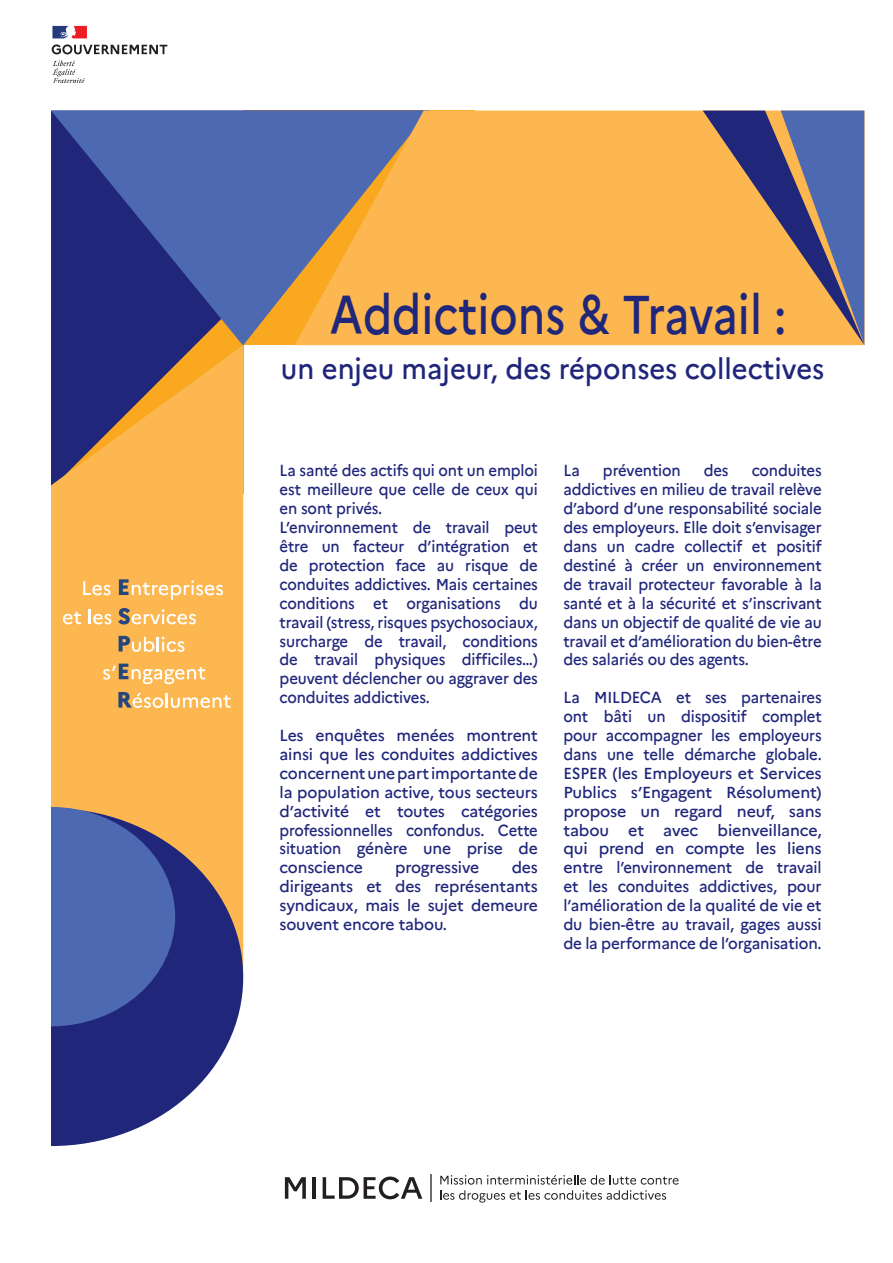
<style>
.page{position:relative;width:893px;height:1263px;background:#fff}
.page>*{position:absolute;margin:0;border:0;box-sizing:border-box;transform-origin:0 0}
.t1{font:500 54px "Marianne";color:#20277b;scale:.83 1}
.t2{font:500 28.5px "Marianne";color:#20277b;scale:.96 1}
.t3{font:500 15.75px/18.9px "Marianne";letter-spacing:-.01em;color:#20277b;text-align:justify;scale:.95 1}
.t4{font:500 15.75px/18.9px "Marianne";letter-spacing:-.01em;color:#20277b;text-align:justify}
.s1{font-size:49.5px}
</style>
<div class="page">
<svg style="left:52px;top:44px;width:115px;height:10px"></svg>
<svg style="left:52px;top:60px;width:33px;height:23px"></svg>
<svg style="left:52px;top:26px;width:35px;height:12px"></svg>
<svg style="left:285px;top:1177px;width:21px;height:22px"></svg>
<hr style="left:312px;top:1177px;width:4px;height:22px;background:#231f20">
<svg style="left:323px;top:1176px;width:99px;height:23px"></svg>
<svg style="left:440px;top:1175px;width:239px;height:27px"></svg>
<hr style="left:430px;top:1174px;width:2px;height:28px;background:#6c6d70">
<svg style="left:51px;top:111px;width:244px;height:234px;background:#425297"></svg>
<svg style="left:51px;top:345px;width:192px;height:463px;background:#dfa353"></svg>
<svg style="left:51px;top:808px;width:192px;height:338px;fill:#20277b"></svg>
<svg style="left:295px;top:111px;width:570px;height:234px;background:#e7ad59"></svg>
<svg style="left:703px;top:111px;width:161px;height:234px;background:#a48771"></svg>
<svg style="left:51px;top:807px;width:124px;height:219px;background:#5164a3"></svg>
<svg style="left:63px;top:612px;width:18px;height:12px"></svg>
<svg style="left:89px;top:609px;width:22px;height:15px"></svg>
<svg style="left:118px;top:608px;width:78px;height:16px"></svg>
<svg style="left:83px;top:581px;width:28px;height:14px"></svg>
<svg style="left:119px;top:579px;width:104px;height:21px;background:#f1be74"></svg>
<svg style="left:119px;top:636px;width:65px;height:16px"></svg>
<svg style="left:103px;top:664px;width:102px;height:20px;background:#f0c078"></svg>
<svg style="left:118px;top:692px;width:113px;height:16px"></svg>
<p class="t1" style="left:330px;top:273px;width:552px">Addictions &amp; Travail <span class="s1">:</span></p>
<p class="t2" style="left:281px;top:347px;width:568px">un enjeu majeur, des réponses collectives</p>
<p class="t3" style="left:280px;top:460px;width:273px">La santé des actifs qui ont un emploi est meilleure que celle de ceux qui en sont privés.</p>
<p class="t3" style="left:280px;top:517px;width:273px">L’environnement de travail peut être un facteur d’intégration et de protection face au risque de conduites addictives. Mais certaines conditions et organisations du travail (stress, risques psychosociaux, surcharge de travail, conditions de travail physiques difficiles…) peuvent déclencher ou aggraver des conduites addictives.</p>
<p class="t4" style="left:280px;top:725px;width:260px">Les enquêtes menées montrent ainsi que les conduites addictives concernent une part importante de la population active, tous secteurs d’activité et toutes catégories professionnelles confondus. Cette situation génère une prise de conscience</p>
<p class="t4" style="left:395px;top:857px;width:86px">progressive</p>
<p class="t4" style="left:280px;top:857px;width:260px;text-indent:232px">des dirigeants et des représentants syndicaux, mais le sujet demeure souvent encore tabou.</p>
<p class="t3" style="left:563px;top:460px;width:273px;text-indent:188px">conduites addictives en milieu de travail relève d’abord d’une responsabilité sociale des employeurs. Elle doit s’envisager dans un cadre collectif et positif destiné à créer un environnement de travail protecteur favorable à la santé et à la sécurité et s’inscrivant dans un objectif de qualité de vie au travail et d’amélioration du bien-être des salariés ou des agents.</p>
<p class="t3" style="left:563px;top:687px;width:273px">La MILDECA et ses partenaires ont bâti un dispositif complet pour accompagner les employeurs dans une telle démarche globale.<br>ESPER (les Employeurs et Services Publics s’Engagent Résolument) propose un regard neuf, sans tabou et avec bienveillance, qui prend en compte les liens entre l’environnement de travail et les conduites addictives, pour l’amélioration de la qualité de vie et du bien-être au travail, gages aussi de la performance de l’organisation.</p>
<p class="t3" style="left:563px;top:460px;width:19px">La</p>
<p class="t3" style="left:603px;top:460px;width:83px">prévention</p>
<p class="t3" style="left:704px;top:460px;width:28px">des</p>
</div>
